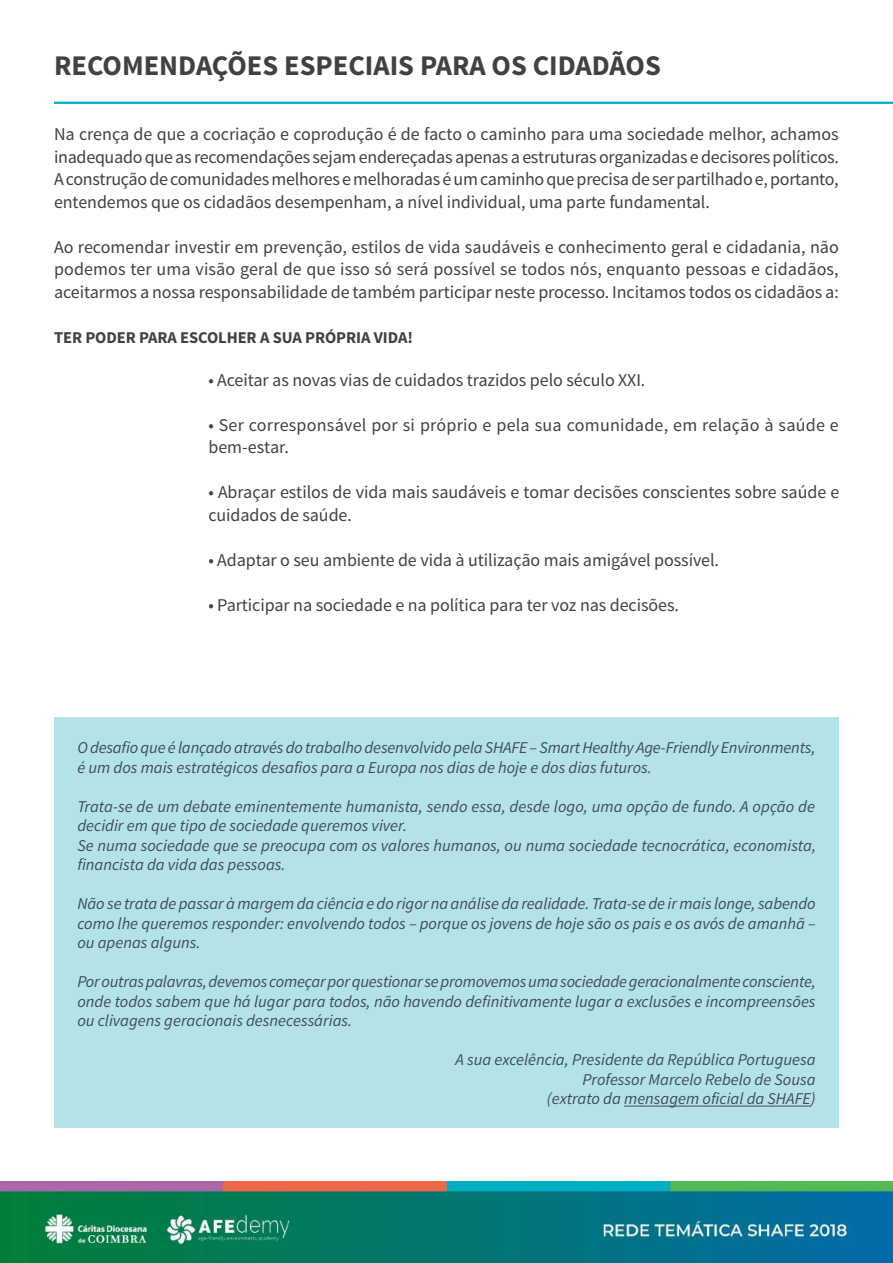
<style>
.page{position:relative;width:893px;height:1263px;background:#fff}
.page>*{position:absolute;margin:0;border:0;box-sizing:border-box;transform-origin:0 0}
.t1{font:700 28.5px "Source Sans Pro";color:#414042}
.t2{font:18px/22.5px "Source Sans Pro";letter-spacing:-.005em;color:#414042}
.t3{font:italic 16.5px/19.5px "Source Sans Pro";color:#58595b}
.t4{font:700 16.5px "Source Sans Pro";letter-spacing:-.005em;color:#414042}
</style>
<div class="page">
<img style="left:0;top:1181px;width:893px;height:82px">
<hr style="left:54px;top:102px;width:839px;height:2px;background:#00afc4">
<div style="left:54px;top:718px;width:785px;height:410px;background:#b4e2e9"></div>
<hr style="left:624px;top:1106px;width:187px;height:1px;background:#58595b">
<h1 class="t1" style="left:54px;top:48px;width:608px">RECOMENDAÇÕES ESPECIAIS PARA OS CIDADÃOS</h1>
<p class="t2" style="left:54px;top:123px;width:786px;text-align:justify">Na crença de que a cocriação e coprodução é de facto o caminho para uma sociedade melhor, achamos inadequado que as recomendações sejam endereçadas apenas a estruturas organizadas e decisores políticos.<br>A construção de comunidades melhores e melhoradas é um caminho que precisa de ser partilhado e, portanto, entendemos que os cidadãos desempenham, a nível individual, uma parte fundamental.</p>
<p class="t2" style="left:54px;top:236px;width:786px;text-align:justify">Ao recomendar investir em prevenção, estilos de vida saudáveis e conhecimento geral e cidadania, não podemos ter uma visão geral de que isso só será possível se todos nós, enquanto pessoas e cidadãos, aceitarmos a nossa responsabilidade de também participar neste processo. Incitamos todos os cidadãos a:</p>
<p class="t4" style="left:54px;top:327px;width:360px">TER PODER PARA ESCOLHER A SUA PRÓPRIA VIDA!</p>
<p class="t2" style="left:208px;top:369px;width:439px">• Aceitar as novas vias de cuidados trazidos pelo século XXI.</p>
<p class="t2" style="left:208px;top:414px;width:632px">• Ser corresponsável por si próprio e pela sua comunidade, em relação à saúde e bem-estar.</p>
<p class="t2" style="left:208px;top:481px;width:632px">• Abraçar estilos de vida mais saudáveis e tomar decisões conscientes sobre saúde e cuidados de saúde.</p>
<p class="t2" style="left:208px;top:549px;width:512px">• Adaptar o seu ambiente de vida à utilização mais amigável possível.</p>
<p class="t2" style="left:208px;top:594px;width:472px">• Participar na sociedade e na política para ter voz nas decisões.</p>
<p class="t3" style="left:77px;top:738px;width:739px">O desafio que é lançado através do trabalho desenvolvido pela SHAFE – Smart Healthy Age-Friendly Environments, é um dos mais estratégicos desafios para a Europa nos dias de hoje e dos dias futuros.</p>
<p class="t3" style="left:77px;top:797px;width:740px">Trata-se de um debate eminentemente humanista, sendo essa, desde logo, uma opção de fundo. A opção de decidir em que tipo de sociedade queremos viver.<br>Se numa sociedade que se preocupa com os valores humanos, ou numa sociedade tecnocrática, economista, financista da vida das pessoas.</p>
<p class="t3" style="left:77px;top:894px;width:740px;text-align:justify">Não se trata de passar à margem da ciência e do rigor na análise da realidade. Trata-se de ir mais longe, sabendo como lhe queremos responder: envolvendo todos – porque os jovens de hoje são os pais e os avós de amanhã – ou apenas alguns.</p>
<p class="t3" style="left:77px;top:972px;width:740px;text-align:justify">Por outras palavras, devemos começar por questionar se promovemos uma sociedade geracionalmente consciente, onde todos sabem que há lugar para todos, não havendo definitivamente lugar a exclusões e incompreensões ou clivagens geracionais desnecessárias.</p>
<p class="t3" style="left:456px;top:1050px;width:361px;text-align:right">A sua excelência, Presidente da República Portuguesa<br>Professor Marcelo Rebelo de Sousa<br>(extrato da mensagem oficial da SHAFE)</p>
</div>
